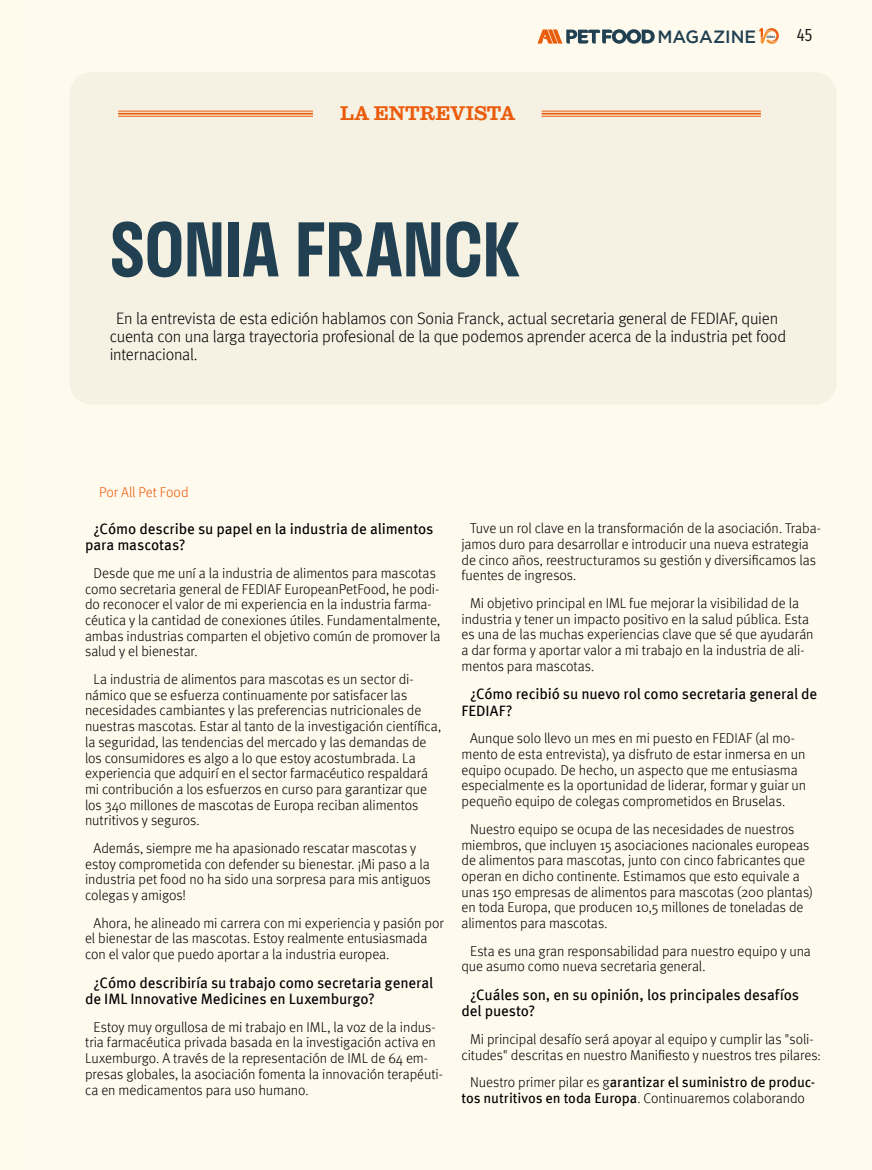
<style>
.page{position:relative;width:872px;height:1170px;background:#fff}
.page>*{position:absolute;margin:0;border:0;box-sizing:border-box;transform-origin:0 0}
.t1{font:600 72px "Stratos";letter-spacing:-.01em;color:#214051}
.t2{font:800 19.5px "Sutro";letter-spacing:.005em;color:#ea5b0b}
.t3{font:18px "Fira Sans Compressed";color:#231e1e}
.t4{font:500 17.7px "Gotham";color:#214051}
.t5{font:300 16.5px/18px "Meta Pro";letter-spacing:-.015em;color:#000}
.t6{font:15px/16.5px "Meta Pro";letter-spacing:-.01em;color:#000}
.t7{font:300 14.25px/15.8px "Meta Pro";letter-spacing:-.005em;color:#000}
.t8{font:14.25px/15.8px "Meta Pro";letter-spacing:-.005em;color:#000}
.t9{font:300 14.25px "Meta Pro";color:#ea5b0b}
.t10{font:italic 600 3.75px "Fira Sans";color:#214051}
.s1{font-weight:300}
</style>
<div class="page">
<div style="left:0;top:0;width:871px;height:1169px;background:#fffaee"></div>
<svg style="left:758px;top:28px;width:21px;height:16px"></svg>
<svg style="left:537px;top:29px;width:117px;height:15px"></svg>
<div style="left:70px;top:73px;width:765px;height:331px;background:#f2efe0;border-radius:21px"></div>
<div style="left:69px;top:72px;width:767px;height:332px;border:2px solid #f2efe0;border-radius:21px"></div>
<hr style="left:118px;top:116px;width:195px;height:1px;background:#ea5b0b">
<hr style="left:118px;top:113px;width:195px;height:1px;background:#ea5b0b">
<hr style="left:118px;top:111px;width:195px;height:1px;background:#ea5b0b">
<hr style="left:541px;top:116px;width:220px;height:1px;background:#ea5b0b">
<hr style="left:541px;top:113px;width:220px;height:1px;background:#ea5b0b">
<hr style="left:541px;top:111px;width:220px;height:1px;background:#ea5b0b">
<h2 class="t2" style="left:340px;top:103px;width:177px">LA ENTREVISTA</h2>
<p class="t4" style="left:657px;top:26px;width:100px">MAGAZINE</p>
<p class="t10" style="left:767px;top:33px;width:10px">Años</p>
<p class="t3" style="left:797px;top:21px;width:17px">45</p>
<h1 class="t1" style="left:110px;top:192px;width:411px">SONIA FRANCK</h1>
<p class="t5" style="left:110px;top:308px;width:678px;text-indent:6px">En la entrevista de esta edición hablamos con Sonia Franck, actual secretaria general de FEDIAF, quien cuenta con una larga trayectoria profesional de la que podemos aprender acerca de la industria pet food internacional.</p>
<p class="t9" style="left:99px;top:482px;width:91px">Por All Pet Food</p>
<p class="t6" style="left:85px;top:519px;width:350px;text-indent:9px">¿Cómo describe su papel en la industria de alimentos para mascotas?</p>
<p class="t7" style="left:85px;top:564px;width:357px;text-indent:9px">Desde que me uní a la industria de alimentos para mascotas como secretaria general de FEDIAF EuropeanPetFood, he podi&shy;do reconocer el valor de mi experiencia en la industria farma&shy;céutica y la cantidad de conexiones útiles. Fundamentalmente, ambas industrias comparten el objetivo común de promover la salud y el bienestar.</p>
<p class="t7" style="left:85px;top:670px;width:358px;text-indent:9px">La industria de alimentos para mascotas es un sector di&shy;námico que se esfuerza continuamente por satisfacer las necesidades cambiantes y las preferencias nutricionales de nuestras mascotas. Estar al tanto de la investigación científica, la seguridad, las tendencias del mercado y las demandas de los consumidores es algo a lo que estoy acostumbrada. La experiencia que adquirí en el sector farmacéutico respaldará mi contribución a los esfuerzos en curso para garantizar que los 340 millones de mascotas de Europa reciban alimentos nutritivos y seguros.</p>
<p class="t7" style="left:85px;top:839px;width:347px;text-indent:9px">Además, siempre me ha apasionado rescatar mascotas y estoy comprometida con defender su bienestar. ¡Mi paso a la industria pet food no ha sido una sorpresa para mis antiguos colegas y amigos!</p>
<p class="t7" style="left:85px;top:914px;width:360px;text-indent:9px">Ahora, he alineado mi carrera con mi experiencia y pasión por el bienestar de las mascotas. Estoy realmente entusiasmada con el valor que puedo aportar a la industria europea.</p>
<p class="t6" style="left:85px;top:973px;width:350px;text-indent:9px">¿Cómo describiría su trabajo como secretaria general de IML Innovative Medicines en Luxemburgo?</p>
<p class="t7" style="left:85px;top:1018px;width:359px;text-indent:8px">Estoy muy orgullosa de mi trabajo en IML, la voz de la indus&shy;tria farmacéutica privada basada en la investigación activa en Luxemburgo. A través de la representación de IML de 64 em&shy;presas globales, la asociación fomenta la innovación terapéuti&shy;ca en medicamentos para uso humano.</p>
<p class="t7" style="left:461px;top:519px;width:361px;text-indent:8px">Tuve un rol clave en la transformación de la asociación. Traba&shy;jamos duro para desarrollar e introducir una nueva estrategia de cinco años, reestructuramos su gestión y diversificamos las fuentes de ingresos.</p>
<p class="t7" style="left:461px;top:594px;width:353px;text-indent:9px">Mi objetivo principal en IML fue mejorar la visibilidad de la industria y tener un impacto positivo en la salud pública. Esta es una de las muchas experiencias clave que sé que ayudarán a dar forma y aportar valor a mi trabajo en la industria de ali&shy;mentos para mascotas.</p>
<p class="t6" style="left:461px;top:684px;width:357px;text-indent:9px">¿Cómo recibió su nuevo rol como secretaria general de<br>FEDIAF?</p>
<p class="t7" style="left:461px;top:729px;width:346px;text-indent:9px">Aunque solo llevo un mes en mi puesto en FEDIAF (al mo&shy;mento de esta entrevista), ya disfruto de estar inmersa en un equipo ocupado. De hecho, un aspecto que me entusiasma especialmente es la oportunidad de liderar, formar y guiar un pequeño equipo de colegas comprometidos en Bruselas.</p>
<p class="t7" style="left:461px;top:820px;width:353px;text-indent:9px">Nuestro equipo se ocupa de las necesidades de nuestros miembros, que incluyen 15 asociaciones nacionales europeas de alimentos para mascotas, junto con cinco fabricantes que operan en dicho continente. Estimamos que esto equivale a unas 150 empresas de alimentos para mascotas (200 plantas) en toda Europa, que producen 10,5 millones de toneladas de alimentos para mascotas.</p>
<p class="t7" style="left:461px;top:942px;width:351px;text-indent:9px">Esta es una gran responsabilidad para nuestro equipo y una que asumo como nueva secretaria general.</p>
<p class="t6" style="left:461px;top:985px;width:339px;text-indent:9px">¿Cuáles son, en su opinión, los principales desafíos del puesto?</p>
<p class="t7" style="left:461px;top:1030px;width:361px;text-align:center">Mi principal desafío será apoyar al equipo y cumplir las "soli&shy;citudes" descritas en nuestro Manifiesto y nuestros tres pilares:</p>
<p class="t8" style="left:461px;top:1073px;width:355px;text-indent:9px"><span class="s1">Nuestro primer pilar es g</span>arantizar el suministro de produc&shy;tos nutritivos en toda Europa<span class="s1">. Continuaremos colaborando</span></p>
</div>
